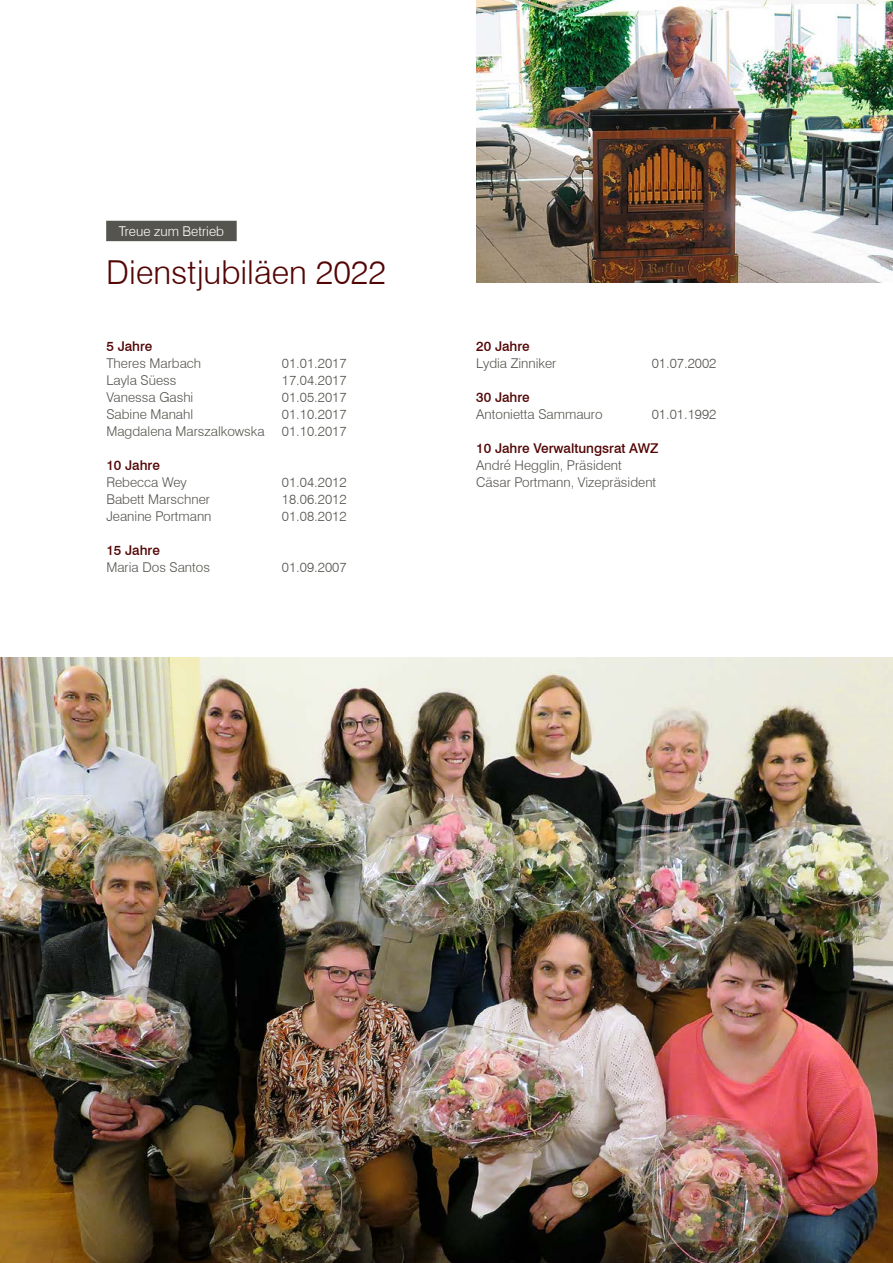
<style>
.page{position:relative;width:893px;height:1263px;background:#fff}
.page>*{position:absolute;margin:0;border:0;box-sizing:border-box;transform-origin:0 0}
.Titel{font:300 33px "Swiss 721 BT";color:#530505}
.Lauftext{font:300 13.5px "Swiss 721 BT";color:#56544e}
.Zwischentitel_ohne_A{font:500 13.5px "Swiss 721 BT";color:#530505}
.Obertitel{font:300 13.5px "Swiss 721 BT";color:#fff}
</style>
<div class="page">
<div style="left:106px;top:221px;width:131px;height:20px;background:#56544e"></div>
<img style="left:476px;top:0;width:417px;height:283px">
<img style="left:0;top:657px;width:893px;height:606px">
<p class="Obertitel" style="left:119px;top:223px;width:106px">Treue zum Betrieb</p>
<p class="Titel" style="left:106px;top:252px;width:281px">Dienstjubiläen 2022</p>
<p class="Zwischentitel_ohne_A" style="left:106px;top:338px;width:48px">5 Jahre</p>
<p class="Lauftext" style="left:106px;top:355px;width:96px">Theres Marbach</p>
<p class="Lauftext" style="left:282px;top:355px;width:66px">01.01.2017</p>
<p class="Lauftext" style="left:106px;top:372px;width:72px">Layla Süess</p>
<p class="Lauftext" style="left:282px;top:372px;width:66px">17.04.2017</p>
<p class="Lauftext" style="left:106px;top:389px;width:88px">Vanessa Gashi</p>
<p class="Lauftext" style="left:282px;top:389px;width:66px">01.05.2017</p>
<p class="Lauftext" style="left:106px;top:406px;width:88px">Sabine Manahl</p>
<p class="Lauftext" style="left:282px;top:406px;width:66px">01.10.2017</p>
<p class="Lauftext" style="left:106px;top:423px;width:160px">Magdalena Marszalkowska</p>
<p class="Lauftext" style="left:282px;top:423px;width:66px">01.10.2017</p>
<p class="Zwischentitel_ohne_A" style="left:106px;top:457px;width:55px">10 Jahre</p>
<p class="Lauftext" style="left:106px;top:474px;width:82px">Rebecca Wey</p>
<p class="Lauftext" style="left:282px;top:474px;width:66px">01.04.2012</p>
<p class="Lauftext" style="left:106px;top:491px;width:105px">Babett Marschner</p>
<p class="Lauftext" style="left:282px;top:491px;width:66px">18.06.2012</p>
<p class="Lauftext" style="left:106px;top:508px;width:107px">Jeanine Portmann</p>
<p class="Lauftext" style="left:282px;top:508px;width:66px">01.08.2012</p>
<p class="Zwischentitel_ohne_A" style="left:106px;top:542px;width:55px">15 Jahre</p>
<p class="Lauftext" style="left:106px;top:559px;width:105px">Maria Dos Santos</p>
<p class="Lauftext" style="left:282px;top:559px;width:66px">01.09.2007</p>
<p class="Zwischentitel_ohne_A" style="left:476px;top:338px;width:55px">20 Jahre</p>
<p class="Lauftext" style="left:476px;top:355px;width:82px">Lydia Zinniker</p>
<p class="Lauftext" style="left:652px;top:355px;width:66px">01.07.2002</p>
<p class="Zwischentitel_ohne_A" style="left:476px;top:389px;width:55px">30 Jahre</p>
<p class="Lauftext" style="left:476px;top:406px;width:128px">Antonietta Sammauro</p>
<p class="Lauftext" style="left:652px;top:406px;width:66px">01.01.1992</p>
<p class="Zwischentitel_ohne_A" style="left:476px;top:440px;width:184px">10 Jahre Verwaltungsrat AWZ</p>
<p class="Lauftext" style="left:476px;top:457px;width:147px">André Hegglin, Präsident</p>
<p class="Lauftext" style="left:476px;top:474px;width:182px">Cäsar Portmann, Vizepräsident</p>
</div>
